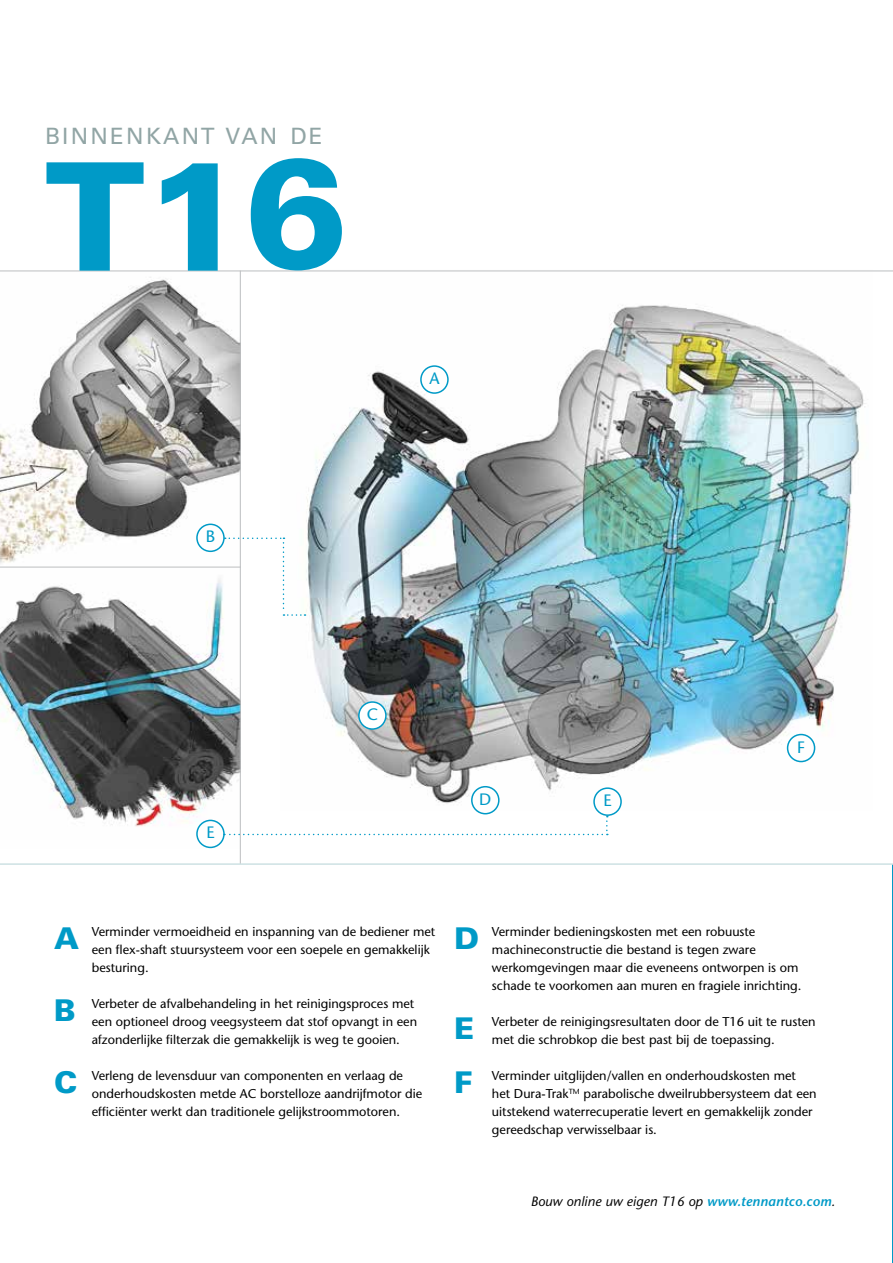
<style>
.page{position:relative;width:893px;height:1263px;background:#fff}
.page>*{position:absolute;margin:0;border:0;box-sizing:border-box;transform-origin:0 0}
.t1{font:900 154.5px "Univers LT Std";color:#009ac7}
.t2{font:900 30px "Univers LT Std";color:#009ac7}
.t3{font:22.5px "Univers LT Std";letter-spacing:.1em;color:#91a5a5}
.t4{font:500 16.5px "Stone Sans Std";color:#009ac7}
.t5{font:italic 500 13.5px "Stone Sans Std";letter-spacing:.01em;color:#000}
.t6{font:500 12.75px/18px "Stone Sans Std";color:#000}
.s1{font-size:150px}
.s2{font-weight:600;color:#009ac7}
</style>
<div class="page">
<img style="left:0;top:270px;width:241px;height:578px">
<img style="left:281px;top:270px;width:592px;height:541px">
<hr style="left:0;top:271px;width:893px;height:1px;background:#bcbec0">
<hr style="left:240px;top:271px;width:1px;height:593px;background:#bcbec0">
<hr style="left:0;top:567px;width:241px;height:1px;background:#bcbec0">
<div style="left:593px;top:787px;width:29px;height:29px;border:2px solid #009ac7;border-radius:50%"></div>
<div style="left:196px;top:524px;width:29px;height:28px;border:2px solid #009ac7;border-radius:50%"></div>
<div style="left:420px;top:365px;width:29px;height:29px;border:2px solid #009ac7;border-radius:50%"></div>
<div style="left:471px;top:786px;width:29px;height:28px;border:2px solid #009ac7;border-radius:50%"></div>
<div style="left:359px;top:702px;width:27px;height:27px;background:#fff;border-radius:50%"></div>
<div style="left:358px;top:701px;width:29px;height:29px;border:2px solid #009ac7;border-radius:50%"></div>
<div style="left:787px;top:734px;width:28px;height:28px;border:2px solid #009ac7;border-radius:50%"></div>
<svg style="left:224px;top:816px;width:384px;height:19px"></svg>
<svg style="left:225px;top:537px;width:81px;height:79px"></svg>
<hr style="left:892px;top:864px;width:1px;height:399px;background:#009ac7">
<hr style="left:0;top:863px;width:893px;height:2px;background:#cde1e3">
<div style="left:196px;top:820px;width:29px;height:28px;border:2px solid #009ac7;border-radius:50%"></div>
<h3 class="t3" style="left:45px;top:123px;width:279px">BINNENKANT VAN DE</h3>
<h1 class="t1" style="left:45px;top:117px;width:305px"><span class="s1">T</span>16</h1>
<p class="t4" style="left:206px;top:527px;width:11px">B</p>
<p class="t4" style="left:429px;top:369px;width:12px">A</p>
<p class="t4" style="left:206px;top:823px;width:10px">E</p>
<p class="t4" style="left:367px;top:704px;width:13px">C</p>
<p class="t4" style="left:479px;top:789px;width:14px">D</p>
<p class="t4" style="left:603px;top:791px;width:10px">E</p>
<p class="t4" style="left:797px;top:737px;width:9px">F</p>
<h2 class="t2" style="left:54px;top:920px;width:26px">A</h2>
<p class="t6" style="left:92px;top:922px;width:345px">Verminder vermoeidheid en inspanning van de bediener met een flex-shaft stuursysteem voor een soepele en gemakkelijk besturing.</p>
<h2 class="t2" style="left:54px;top:992px;width:23px">B</h2>
<p class="t6" style="left:92px;top:994px;width:327px">Verbeter de afvalbehandeling in het reinigingsproces met een optioneel droog veegsysteem dat stof opvangt in een afzonderlijke filterzak die gemakkelijk is weg te gooien.</p>
<h2 class="t2" style="left:54px;top:1064px;width:25px">C</h2>
<p class="t6" style="left:92px;top:1066px;width:332px">Verleng de levensduur van componenten en verlaag de onderhoudskosten metde AC borstelloze aandrijfmotor die efficiënter werkt dan traditionele gelijkstroommotoren.</p>
<h2 class="t2" style="left:454px;top:920px;width:26px">D</h2>
<p class="t6" style="left:492px;top:922px;width:311px">Verminder bedieningskosten met een robuuste machineconstructie die bestand is tegen zware werkomgevingen maar die eveneens ontworpen is om schade te voorkomen aan muren en fragiele inrichting.</p>
<h2 class="t2" style="left:454px;top:1010px;width:22px">E</h2>
<p class="t6" style="left:492px;top:1012px;width:325px">Verbeter de reinigingsresultaten door de T16 uit te rusten met die schrobkop die best past bij de toepassing.</p>
<h2 class="t2" style="left:454px;top:1064px;width:20px">F</h2>
<p class="t6" style="left:492px;top:1066px;width:326px">Verminder uitglijden/vallen en onderhoudskosten met het Dura-Trak<sup>TM</sup> parabolische dweilrubbersysteem dat een uitstekend waterrecuperatie levert en gemakkelijk zonder gereedschap verwisselbaar is.</p>
<p class="t5" style="left:531px;top:1194px;width:306px">Bouw online uw eigen T16 op <span class="s2">www.tennantco.com</span>.</p>
</div>
